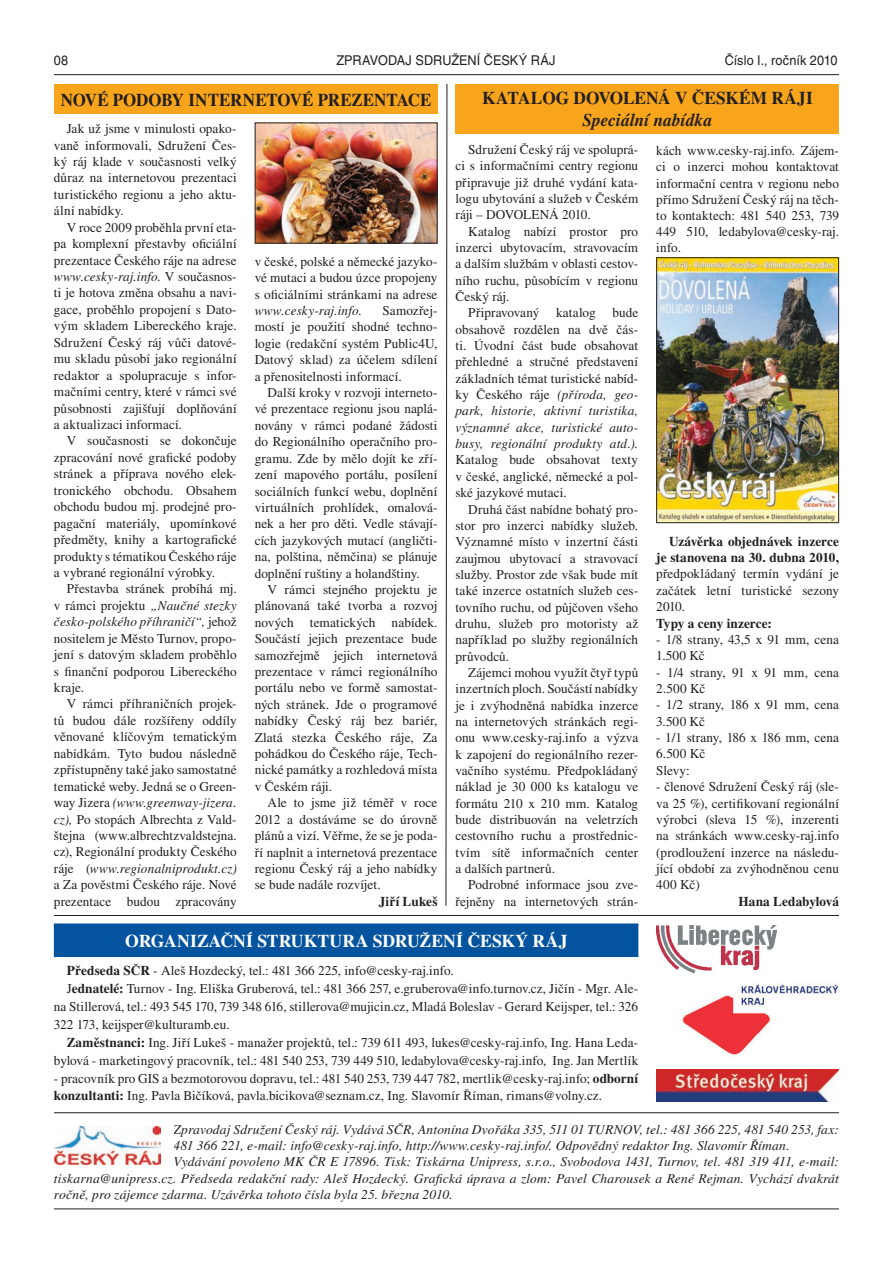
<style>
.page{position:relative;width:893px;height:1263px;background:#fff}
.page>*{position:absolute;margin:0;border:0;box-sizing:border-box;transform-origin:0 0}
.t1{font:700 18px "Times CE";color:#fff}
.t2{font:700 18px "Times CE";color:#231f20;scale:.94 1}
.t3{font:700 18px "Times CE";color:#231f20;scale:.96 1}
.t4{font:italic 700 18px "Times CE";letter-spacing:.005em;color:#231f20;scale:.96 1}
.t5{font:13.5px/16.4px "Times CE";letter-spacing:.005em;color:#231f20;text-align:justify}
.t6{font:italic 13.5px "Times CE";letter-spacing:.01em;color:#231f20}
.t7{font:700 13.5px/16.4px "Times CE";color:#231f20;text-align:right}
.t8{font:13.5px "Helvetica CE";letter-spacing:.005em;color:#231f20;scale:.94 1}
.s1{font-style:italic}
.s2{font-weight:700}
</style>
<div class="page">
<hr style="left:54px;top:1209px;width:785px;height:1px;background:#231f20">
<hr style="left:54px;top:74px;width:785px;height:1px;background:#231f20">
<hr style="left:54px;top:1112px;width:785px;height:1px;background:#231f20">
<img style="left:257px;top:125px;width:178px;height:117px">
<div style="left:255px;top:123px;width:182px;height:121px;border:1px solid #231f20"></div>
<svg style="left:54px;top:1126px;width:107px;height:39px"></svg>
<img style="left:55px;top:1127px;width:105px;height:37px">
<div style="left:54px;top:84px;width:383px;height:30px;background:#f9a51b"></div>
<div style="left:54px;top:924px;width:584px;height:32px;background:#03539e"></div>
<div style="left:54px;top:924px;width:584px;height:33px;border:1px solid #03539e"></div>
<img style="left:681px;top:983px;width:157px;height:72px">
<img style="left:657px;top:925px;width:120px;height:49px">
<img style="left:657px;top:1069px;width:181px;height:33px">
<hr style="left:54px;top:915px;width:785px;height:1px;background:#231f20">
<div style="left:455px;top:84px;width:384px;height:49px;background:#f9a51b"></div>
<img style="left:658px;top:259px;width:179px;height:262px">
<div style="left:656px;top:257px;width:183px;height:266px;border:1px solid #231f20"></div>
<svg style="left:445px;top:83px;width:3px;height:823px"></svg>
<p class="t8" style="left:54px;top:54px;width:17px">08</p>
<p class="t8" style="left:336px;top:54px;width:234px">ZPRAVODAJ SDRUŽENÍ ČESKÝ RÁJ</p>
<p class="t8" style="left:725px;top:54px;width:121px">Číslo I., ročník 2010</p>
<h1 class="t2" style="left:61px;top:94px;width:396px">NOVÉ PODOBY INTERNETOVÉ PREZENTACE</h1>
<p class="t5" style="left:54px;top:122px;width:184px;text-indent:13px">Jak už jsme v minulosti opako&shy;vaně informovali, Sdružení Čes&shy;ký ráj klade v současnosti velký důraz na internetovou prezentaci turistického regionu a jeho aktu&shy;ální nabídky.</p>
<p class="t5" style="left:54px;top:220px;width:184px;text-indent:13px">V roce 2009 proběhla první eta&shy;pa komplexní přestavby oficiální prezentace Českého ráje na adrese <span class="s1">www.cesky-raj.info.</span> V současnos&shy;ti je hotova změna obsahu a navi&shy;gace, proběhlo propojení s Dato&shy;vým skladem Libereckého kraje.<br>Sdružení Český ráj vůči datové&shy;mu skladu působí jako regionální redaktor a spolupracuje s infor&shy;mačními centry, které v rámci své působnosti zajišťují doplňování a aktualizaci informací.</p>
<p class="t5" style="left:54px;top:434px;width:184px;text-indent:13px">V současnosti se dokončuje zpracování nové grafické podoby stránek a příprava nového elek&shy;tronického obchodu. Obsahem obchodu budou mj. prodejné pro&shy;pagační materiály, upomínkové předměty, knihy a kartografické produkty s tématikou Českého ráje a vybrané regionální výrobky.</p>
<p class="t5" style="left:54px;top:582px;width:184px;text-indent:13px">Přestavba stránek probíhá mj. v rámci projektu <span class="s1">„Naučné stezky česko-polského příhraničí“,</span> jehož nositelem je Město Turnov, propo&shy;jení s datovým skladem proběhlo s finanční podporou Libereckého kraje.</p>
<p class="t5" style="left:54px;top:697px;width:184px;text-indent:13px">V rámci příhraničních projek&shy;tů budou dále rozšířeny oddíly věnované klíčovým tematickým nabídkám. Tyto budou následně zpřístupněny také jako samostatné tematické weby. Jedná se o Green&shy;way Jizera <span class="s1">(www.greenway-jizera. cz),</span> Po stopách Albrechta z Vald&shy;štejna (www.albrechtzvaldstejna. cz), Regionální produkty Českého ráje (<span class="s1">www.regionalniprodukt.cz) </span>a Za pověstmi Českého ráje. Nové prezentace budou zpracovány</p>
<p class="t5" style="left:255px;top:254px;width:184px">v české, polské a německé jazyko&shy;vé mutaci a budou úzce propojeny s oficiálními stránkami na adrese</p>
<p class="t6" style="left:255px;top:305px;width:109px">www.cesky-raj.info.</p>
<p class="t5" style="left:255px;top:304px;width:184px;text-indent:128px">Samozřej&shy;mostí je použití shodné techno&shy;logie (redakční systém Public4U, Datový sklad) za účelem sdílení a přenositelnosti informací.</p>
<p class="t5" style="left:255px;top:386px;width:184px;text-indent:13px">Další kroky v rozvoji interneto&shy;vé prezentace regionu jsou naplá&shy;novány v rámci podané žádosti do Regionálního operačního pro&shy;gramu. Zde by mělo dojít ke zří&shy;zení mapového portálu, posílení sociálních funkcí webu, doplnění virtuálních prohlídek, omalová&shy;nek a her pro děti. Vedle stávají&shy;cích jazykových mutací (angličti&shy;na, polština, němčina) se plánuje doplnění ruštiny a holandštiny.</p>
<p class="t5" style="left:255px;top:583px;width:184px;text-indent:13px">V rámci stejného projektu je plánovaná také tvorba a rozvoj nových tematických nabídek.<br>Součástí jejich prezentace bude samozřejmě jejich internetová prezentace v rámci regionálního portálu nebo ve formě samostat&shy;ných stránek. Jde o programové nabídky Český ráj bez bariér, Zlatá stezka Českého ráje, Za pohádkou do Českého ráje, Tech&shy;nické památky a rozhledová místa v Českém ráji.</p>
<p class="t5" style="left:255px;top:796px;width:184px;text-indent:13px">Ale to jsme již téměř v roce 2012 a dostáváme se do úrovně plánů a vizí. Věřme, že se je poda&shy;ří naplnit a internetová prezentace regionu Český ráj a jeho nabídky se bude nadále rozvíjet.</p>
<p class="t7" style="left:379px;top:894px;width:60px">Jiří Lukeš</p>
<h1 class="t3" style="left:482px;top:92px;width:346px">KATALOG DOVOLENÁ V ČESKÉM RÁJI</h1>
<h1 class="t4" style="left:582px;top:113px;width:137px">Speciální nabídka</h1>
<p class="t5" style="left:656px;top:144px;width:184px">kách www.cesky-raj.info. Zájem&shy;ci o inzerci mohou kontaktovat informační centra v regionu nebo přímo Sdružení Český ráj na těch&shy;to kontaktech: 481 540 253, 739<br>449 510, ledabylova@cesky-raj. info.</p>
<p class="t5" style="left:455px;top:143px;width:184px;text-indent:13px">Sdružení Český ráj ve spoluprá&shy;ci s informačními centry regionu připravuje již druhé vydání kata&shy;logu ubytování a služeb v Českém ráji – DOVOLENÁ 2010.</p>
<p class="t5" style="left:455px;top:224px;width:184px;text-indent:13px">Katalog nabízí prostor pro inzerci ubytovacím, stravovacím a dalším službám v oblasti cestov&shy;ního ruchu, působícím v regionu Český ráj.</p>
<p class="t5" style="left:455px;top:306px;width:184px;text-indent:13px">Připravovaný katalog bude obsahově rozdělen na dvě čás&shy;ti. Úvodní část bude obsahovat přehledné a stručné představení základních témat turistické nabíd&shy;ky Českého ráje <span class="s1">(příroda, geo&shy;park, historie, aktivní turistika, významné akce, turistické auto&shy;busy, regionální produkty atd.).</span></p>
<p class="t5" style="left:455px;top:453px;width:184px">Katalog bude obsahovat texty v české, anglické, německé a pol&shy;ské jazykové mutaci.</p>
<p class="t5" style="left:455px;top:502px;width:184px;text-indent:13px">Druhá část nabídne bohatý pro&shy;stor pro inzerci nabídky služeb.<br>Významné místo v inzertní části zaujmou ubytovací a stravovací služby. Prostor zde však bude mít také inzerce ostatních služeb ces&shy;tovního ruchu, od půjčoven všeho druhu, služeb pro motoristy až například po služby regionálních průvodců.</p>
<p class="t5" style="left:455px;top:666px;width:184px;text-indent:13px">Zájemci mohou využít čtyř typů inzertních ploch. Součástí nabídky je i zvýhodněná nabídka inzerce na internetových stránkách regi&shy;onu www.cesky-raj.info a výzva k zapojení do regionálního rezer&shy;vačního systému. Předpokládaný náklad je 30 000 ks katalogu ve formátu 210 x 210 mm. Katalog bude distribuován na veletrzích cestovního ruchu a prostřednic&shy;tvím sítě informačních center a dalších partnerů.</p>
<p class="t5" style="left:455px;top:878px;width:184px;text-align:right">Podrobné informace jsou zve&shy;řejněny na internetových strán-</p>
<p class="t7" style="left:656px;top:534px;width:184px">Uzávěrka objednávek inzerce je stanovena na 30. dubna 2010,</p>
<p class="t5" style="left:656px;top:567px;width:184px">předpokládaný termín vydání je začátek letní turistické sezony 2010.</p>
<p class="t7" style="left:656px;top:616px;width:117px">Typy a ceny inzerce:</p>
<p class="t5" style="left:656px;top:632px;width:184px">- 1/8 strany, 43,5 x 91 mm, cena<br>1.500 Kč</p>
<p class="t5" style="left:656px;top:665px;width:184px">- 1/4 strany, 91 x 91 mm, cena<br>2.500 Kč</p>
<p class="t5" style="left:656px;top:698px;width:184px">- 1/2 strany, 186 x 91 mm, cena<br>3.500 Kč</p>
<p class="t5" style="left:656px;top:731px;width:184px;text-align:left">- 1/1 strany, 186 x 186 mm, cena<br>6.500 Kč<br>Slevy:</p>
<p class="t5" style="left:656px;top:780px;width:184px">- členové Sdružení Český ráj (sle&shy;va 25 %), certifikovaní regionální výrobci (sleva 15 %), inzerenti na stránkách www.cesky-raj.info (prodloužení inzerce na následu&shy;jící období za zvýhodněnou cenu 400 Kč)</p>
<p class="t7" style="left:738px;top:894px;width:102px">Hana Ledabylová</p>
<h1 class="t1" style="left:125px;top:934px;width:444px">ORGANIZAČNÍ STRUKTURA SDRUŽENÍ ČESKÝ RÁJ</h1>
<p class="t5" style="left:67px;top:964px;width:389px"><span class="s2">Předseda SČR</span> - Aleš Hozdecký, tel.: 481 366 225, info@cesky-raj.info.</p>
<p class="t5" style="left:67px;top:982px;width:573px">J<span class="s2">ednatelé:</span> Turnov - Ing. Eliška Gruberová, tel.: 481 366 257, e.gruberova@info.turnov.cz, Jičín - Mgr. Ale-</p>
<p class="t5" style="left:54px;top:999px;width:586px">na Stillerová, tel.: 493 545 170, 739 348 616, stillerova@mujicin.cz, Mladá Boleslav - Gerard Keijsper, tel.: 326</p>
<p class="t5" style="left:54px;top:1017px;width:177px">322 173, keijsper@kulturamb.eu.</p>
<p class="t5" style="left:67px;top:1035px;width:573px"><span class="s2">Zaměstnanci:</span> Ing. Jiří Lukeš - manažer projektů, tel.: 739 611 493, lukes@cesky-raj.info, Ing. Hana Leda-</p>
<p class="t5" style="left:54px;top:1053px;width:586px">bylová - marketingový pracovník, tel.: 481 540 253, 739 449 510, ledabylova@cesky-raj.info, Ing. Jan Mertlík</p>
<p class="t5" style="left:54px;top:1070px;width:586px;line-height:18px">- pracovník pro GIS a bezmotorovou dopravu, tel.: 481 540 253, 739 447 782, mertlik@cesky-raj.info; <span class="s2">odborní konzultanti:</span> Ing. Pavla Bičíková, pavla.bicikova@seznam.cz, Ing. Slavomír Říman, rimans@volny.cz.</p>
<p class="t6" style="left:173px;top:1124px;width:667px">Zpravodaj Sdružení Český ráj. Vydává SČR, Antonína Dvořáka 335, 511 01 TURNOV, tel.: 481 366 225, 481 540 253, fax:</p>
<p class="t6" style="left:173px;top:1141px;width:618px">481 366 221, e-mail: info@cesky-raj.info, http://www.cesky-raj.info/. Odpovědný redaktor Ing. Slavomír Říman.</p>
<p class="t6" style="left:173px;top:1157px;width:667px">Vydávání povoleno MK ČR E 17896. Tisk: Tiskárna Unipress, s.r.o., Svobodova 1431, Turnov, tel. 481 319 411, e-mail:</p>
<p class="t6" style="left:54px;top:1173px;width:786px">tiskarna@unipress.cz. Předseda redakční rady: Aleš Hozdecký. Grafická úprava a zlom: Pavel Charousek a René Rejman. Vychází dvakrát</p>
<p class="t6" style="left:54px;top:1189px;width:400px">ročně, pro zájemce zdarma. Uzávěrka tohoto čísla byla 25. března 2010.</p>
</div>
